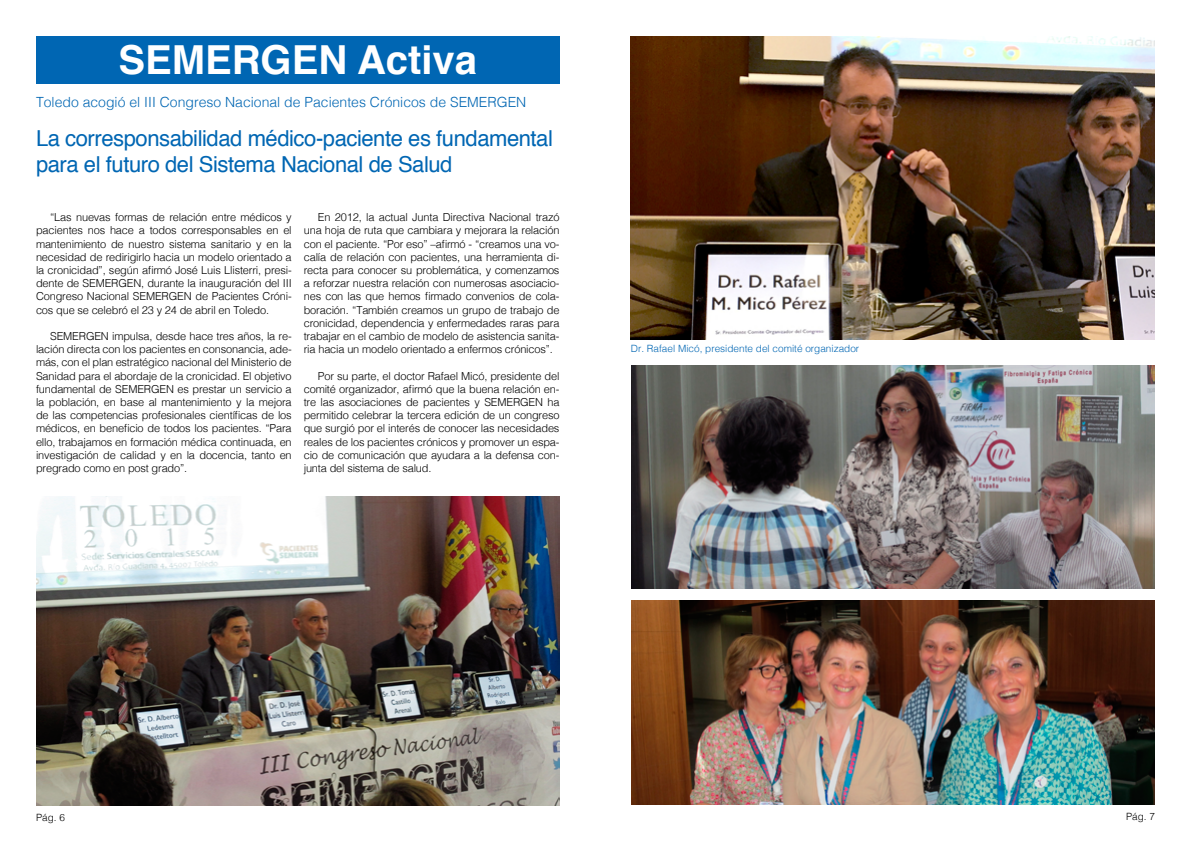
<style>
.page{position:relative;width:1191px;height:842px;background:#fff}
.page>*{position:absolute;margin:0;border:0;box-sizing:border-box;transform-origin:0 0}
.t1{font:700 40px "Helvetica";color:#fff}
.t2{font:22px/26.4px "Helvetica";letter-spacing:-.02em;color:#0066b3}
.t3{font:300 14px "Helvetica";color:#0066b3}
.t4{font:300 11px/13.2px "Helvetica";letter-spacing:-.015em;color:#000;text-align:justify}
.t5{font:300 10px "Helvetica";color:#0066b3}
.t6{font:300 10px "Helvetica";color:#000}
</style>
<div class="page">
<div style="left:36px;top:36px;width:523px;height:47px;background:#0066b3"></div>
<img style="left:37px;top:496px;width:522px;height:310px">
<img style="left:631px;top:366px;width:523px;height:222px">
<img style="left:631px;top:600px;width:524px;height:204px">
<img style="left:631px;top:36px;width:524px;height:303px">
<h1 class="t1" style="left:118px;top:28px;width:360px">SEMERGEN Activa</h1>
<p class="t3" style="left:36px;top:90px;width:492px">Toledo acogió el III Congreso Nacional de Pacientes Crónicos de SEMERGEN</p>
<h2 class="t2" style="left:36px;top:125px;width:518px">La corresponsabilidad médico-paciente es fundamental para el futuro del Sistema Nacional de Salud</h2>
<p class="t4" style="left:36px;top:210px;width:257px;text-indent:14px">“Las nuevas formas de relación entre médicos y pacientes nos hace a todos corresponsables en el mantenimiento de nuestro sistema sanitario y en la necesidad de redirigirlo hacia un modelo orientado a la cronicidad”, según afirmó José Luis Llisterri, presi&shy;dente de SEMERGEN, durante la inauguración del III Congreso Nacional SEMERGEN de Pacientes Cróni&shy;cos que se celebró el 23 y 24 de abril en Toledo.</p>
<p class="t4" style="left:36px;top:329px;width:257px;text-indent:14px">SEMERGEN impulsa, desde hace tres años, la re&shy;lación directa con los pacientes en consonancia, ade&shy;más, con el plan estratégico nacional del Ministerio de Sanidad para el abordaje de la cronicidad. El objetivo fundamental de SEMERGEN es prestar un servicio a la población, en base al mantenimiento y la mejora de las competencias profesionales científicas de los médicos, en beneficio de todos los pacientes. “Para ello, trabajamos en formación médica continuada, en investigación de calidad y en la docencia, tanto en pregrado como en post grado”.</p>
<p class="t4" style="left:304px;top:210px;width:257px;text-indent:14px">En 2012, la actual Junta Directiva Nacional trazó una hoja de ruta que cambiara y mejorara la relación con el paciente. “Por eso” –afirmó - “creamos una vo&shy;calía de relación con pacientes, una herramienta di&shy;recta para conocer su problemática, y comenzamos a reforzar nuestra relación con numerosas asociacio&shy;nes con las que hemos firmado convenios de cola&shy;boración. “También creamos un grupo de trabajo de cronicidad, dependencia y enfermedades raras para trabajar en el cambio de modelo de asistencia sanita&shy;ria hacia un modelo orientado a enfermos crónicos”.</p>
<p class="t4" style="left:304px;top:368px;width:257px;text-indent:14px">Por su parte, el doctor Rafael Micó, presidente del comité organizador, afirmó que la buena relación en&shy;tre las asociaciones de pacientes y SEMERGEN ha permitido celebrar la tercera edición de un congreso que surgió por el interés de conocer las necesidades reales de los pacientes crónicos y promover un espa&shy;cio de comunicación que ayudara a la defensa con&shy;junta del sistema de salud.</p>
<p class="t5" style="left:631px;top:340px;width:230px">Dr. Rafael Micó, presidente del comité organizador</p>
<p class="t6" style="left:36px;top:809px;width:30px">Pág. 6</p>
<p class="t6" style="left:1126px;top:808px;width:30px">Pág. 7</p>
</div>
